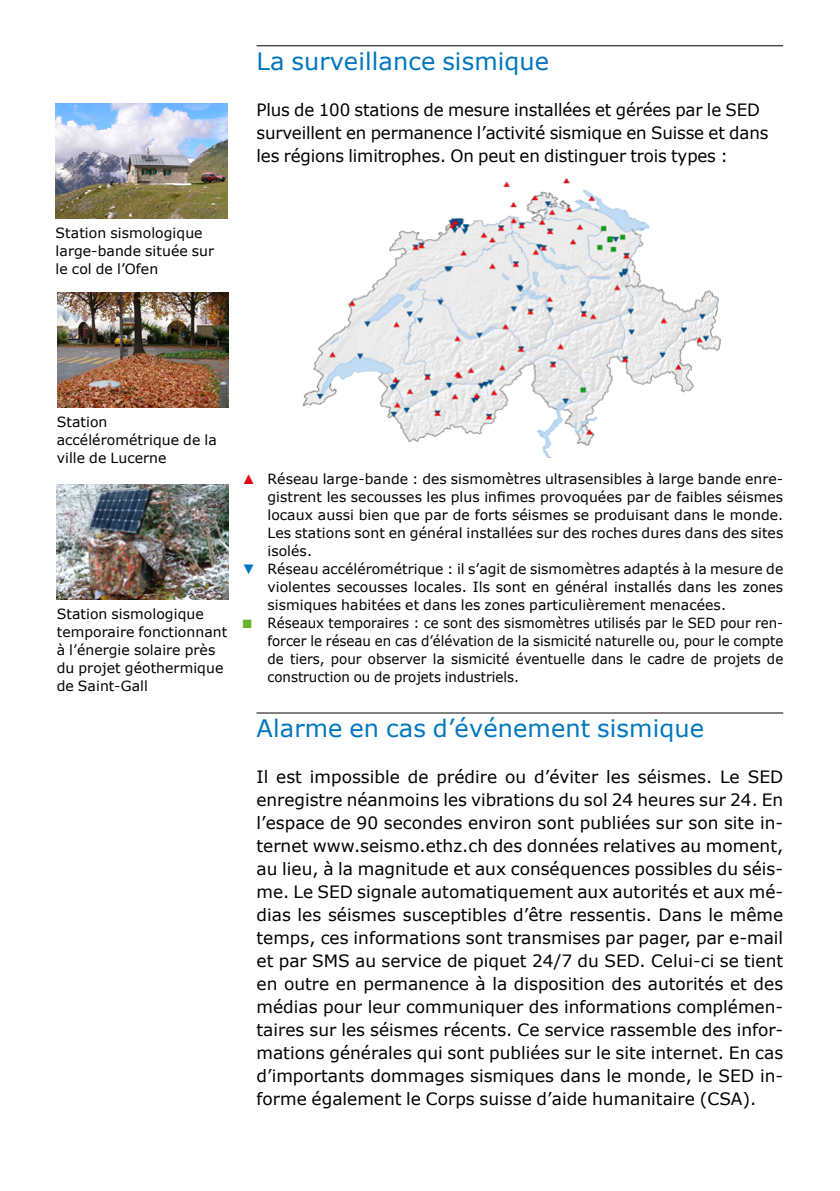
<style>
.page{position:relative;width:840px;height:1191px;background:#fff}
.page>*{position:absolute;margin:0;border:0;box-sizing:border-box;transform-origin:0 0}
.t1{font:24px "Verdana";letter-spacing:.005em;color:#0077bd}
.t2{font:17px/23px "Verdana";letter-spacing:-.01em;color:#000}
.t3{font:14px/18px "Verdana";letter-spacing:.005em;color:#000}
.t4{font:14px/18px "Verdana";letter-spacing:.005em;color:#000;text-align:justify;scale:.95 1}
.s1{font-family:"Arial";color:#e30613}
.s2{font-family:"Arial";color:#0077bd}
.s3{font-family:"Arial";font-size:18px;color:#6ab12e}
</style>
<div class="page">
<img style="left:302px;top:178px;width:419px;height:280px">
<hr style="left:256px;top:45px;width:526px;height:1px;background:#000">
<hr style="left:256px;top:712px;width:526px;height:1px;background:#000">
<img style="left:56px;top:103px;width:171px;height:115px">
<img style="left:57px;top:485px;width:172px;height:114px">
<img style="left:58px;top:293px;width:171px;height:115px">
<p class="t3" style="left:56px;top:223px;width:160px">Station sismologique large-bande située sur le col de l’Ofen</p>
<h1 class="t1" style="left:256px;top:45px;width:294px">La surveillance sismique</h1>
<p class="t2" style="left:256px;top:98px;width:513px">Plus de 100 stations de mesure installées et gérées par le SED surveillent en permanence l’activité sismique en Suisse et dans les régions limitrophes. On peut en distinguer trois types :</p>
<p class="t3" style="left:57px;top:413px;width:161px">Station accélérométrique de la ville de Lucerne</p>
<p class="t3" style="left:57px;top:605px;width:172px">Station sismologique temporaire fonctionnant à l’énergie solaire près du projet géothermique de Saint-Gall</p>
<p class="t3" style="left:267px;top:470px;width:517px;text-align:justify;text-indent:-26px"><span class="s1">▲</span> Réseau large-bande : des sismomètres ultrasensibles à large bande enre&shy;gistrent les secousses les plus infimes provoquées par de faibles séismes locaux aussi bien que par de forts séismes se produisant dans le monde.<br>Les stations sont en général installées sur des roches dures dans des sites isolés.</p>
<p class="t3" style="left:267px;top:560px;width:517px;text-align:justify;text-indent:-26px"><span class="s2">▼</span> Réseau accélérométrique : il s’agit de sismomètres adaptés à la mesure de violentes secousses locales. Ils sont en général installés dans les zones sismiques habitées et dans les zones particulièrement menacées.</p>
<p class="t4" style="left:267px;top:614px;width:544px;text-indent:-26px"><span class="s3">■</span> Réseaux temporaires : ce sont des sismomètres utilisés par le SED pour ren&shy;forcer le réseau en cas d’élévation de la sismicité naturelle ou, pour le compte de tiers, pour observer la sismicité éventuelle dans le cadre de projets de construction ou de projets industriels.</p>
<h1 class="t1" style="left:256px;top:712px;width:449px">Alarme en cas d’événement sismique</h1>
<p class="t2" style="left:256px;top:765px;width:528px;text-align:justify">Il est impossible de prédire ou d’éviter les séismes. Le SED enregistre néanmoins les vibrations du sol 24 heures sur 24. En l’espace de 90 secondes environ sont publiées sur son site in&shy;ternet www.seismo.ethz.ch des données relatives au moment, au lieu, à la magnitude et aux conséquences possibles du séis&shy;me. Le SED signale automatiquement aux autorités et aux mé&shy;dias les séismes susceptibles d’être ressentis. Dans le même temps, ces informations sont transmises par pager, par e-mail et par SMS au service de piquet 24/7 du SED. Celui-ci se tient en outre en permanence à la disposition des autorités et des médias pour leur communiquer des informations complémen&shy;taires sur les séismes récents. Ce service rassemble des infor&shy;mations générales qui sont publiées sur le site internet. En cas d’importants dommages sismiques dans le monde, le SED in&shy;forme également le Corps suisse d’aide humanitaire (CSA).</p>
</div>
